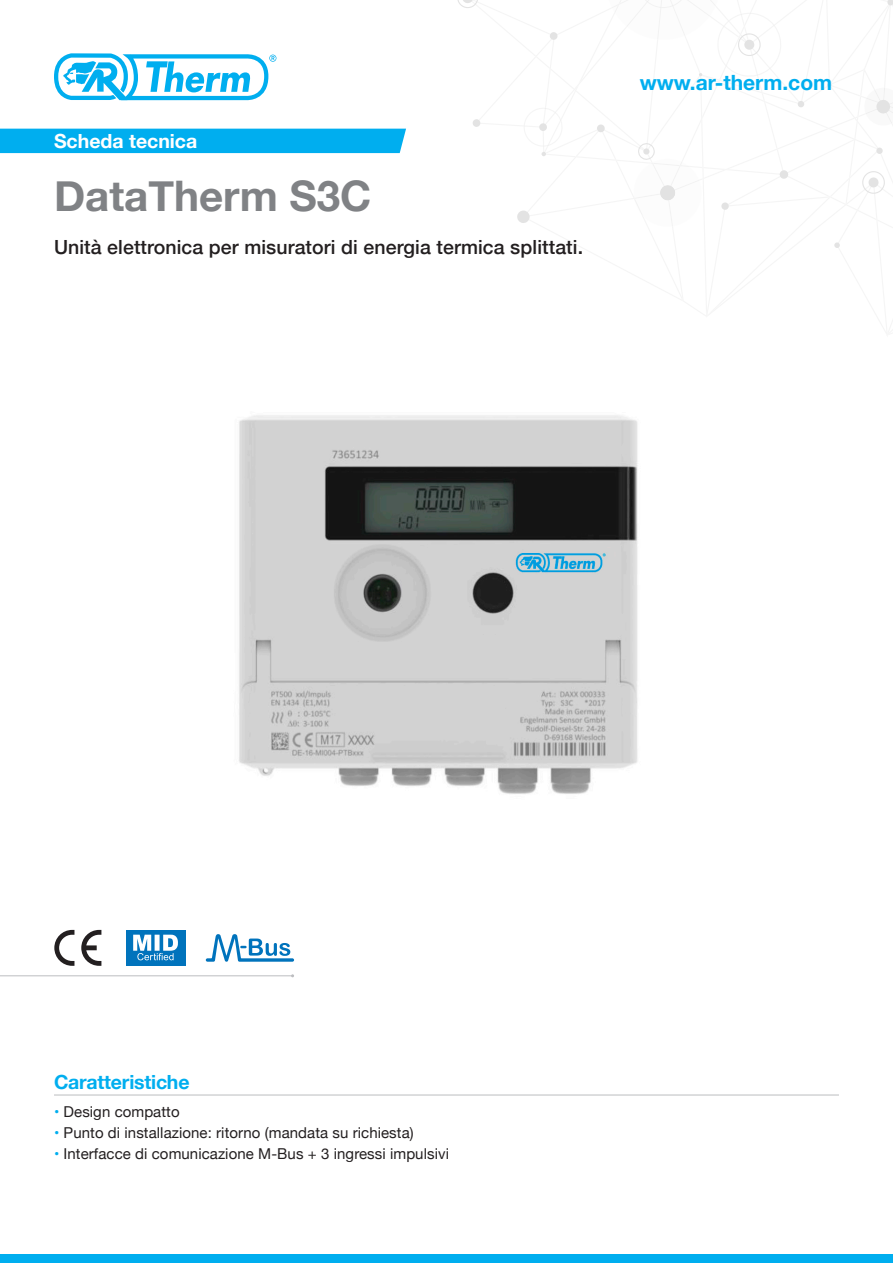
<style>
.page{position:relative;width:893px;height:1263px;background:#fff}
.page>*{position:absolute;margin:0;border:0;box-sizing:border-box;transform-origin:0 0}
.t1{font:700 42.15px "Helvetica Neue";color:#808285}
.t2{font:700 21px "Helvetica Neue";color:#00aeef}
.t3{font:500 19.5px "Helvetica Neue";letter-spacing:.005em;color:#231f20}
.t4{font:700 19.5px "Helvetica Neue";letter-spacing:-.01em;color:#00aeef}
.t5{font:700 19.5px "Helvetica Neue";color:#fff}
.t6{font:15px "Helvetica Neue";letter-spacing:.005em;color:#231f20}
.s1{color:#00aeef}
</style>
<div class="page">
<svg style="left:457px;top:0;width:436px;height:248px"></svg>
<div style="left:0;top:1254px;width:893px;height:9px;background:#00aeef"></div>
<svg style="left:54px;top:53px;width:222px;height:48px"></svg>
<div style="left:0;top:129px;width:406px;height:24px;background:#00aeef"></div>
<hr style="left:54px;top:1095px;width:785px;height:1px;background:#bcbdc0">
<img style="left:239px;top:415px;width:399px;height:379px">
<hr style="left:0;top:975px;width:293px;height:1px;background:#bcbdc0">
<svg style="left:54px;top:930px;width:20px;height:36px"></svg>
<svg style="left:81px;top:930px;width:20px;height:36px"></svg>
<div style="left:126px;top:930px;width:60px;height:36px;background:#0073bc"></div>
<svg style="left:133px;top:935px;width:45px;height:25px"></svg>
<svg style="left:206px;top:934px;width:88px;height:28px"></svg>
<p class="t5" style="left:54px;top:125px;width:145px">Scheda tecnica</p>
<p class="t1" style="left:54px;top:163px;width:319px">DataTherm S3C</p>
<p class="t3" style="left:54px;top:231px;width:531px">Unità elettronica per misuratori di energia termica splittati.</p>
<h2 class="t2" style="left:640px;top:66px;width:194px">www.ar-therm.com</h2>
<p class="t4" style="left:54px;top:1066px;width:137px">Caratteristiche</p>
<p class="t6" style="left:54px;top:1101px;width:127px"><span class="s1">•</span> Design compatto</p>
<p class="t6" style="left:54px;top:1122px;width:361px"><span class="s1">•</span> Punto di installazione: ritorno (mandata su richiesta)</p>
<p class="t6" style="left:54px;top:1143px;width:396px"><span class="s1">•</span> Interfacce di comunicazione M-Bus + 3 ingressi impulsivi</p>
</div>
